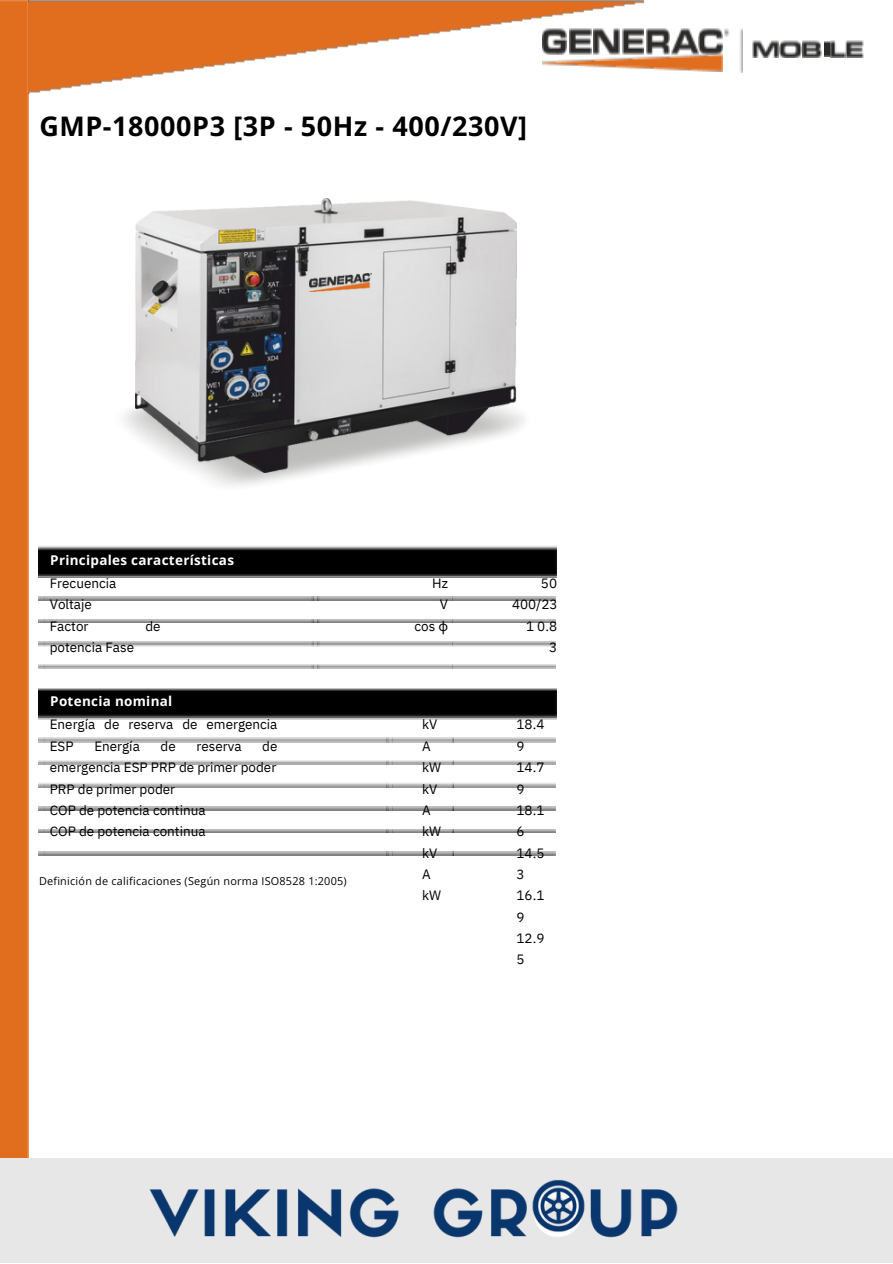
<style>
.page{position:relative;width:893px;height:1264px;background:#fff}
.page>*{position:absolute;margin:0;border:0;box-sizing:border-box;transform-origin:0 0}
.t1{font:700 27px "Open Sans";letter-spacing:.025em;color:#000}
.t2{font:13.5px/21.3px "IBM Plex Sans";color:#000}
.t3{font:700 13.5px "Open Sans";letter-spacing:.02em;color:#fefefe}
.t4{font:10.8px "Open Sans";letter-spacing:.02em;color:#000}
.s1{font-family:"Noto Sans"}
</style>
<div class="page">
<img style="left:39px;top:547px;width:45px;height:30px">
<svg style="left:39px;top:596px;width:4px;height:4px"></svg>
<img style="left:43px;top:596px;width:41px;height:4px">
<svg style="left:39px;top:619px;width:4px;height:3px"></svg>
<img style="left:43px;top:619px;width:41px;height:3px">
<svg style="left:39px;top:641px;width:4px;height:5px"></svg>
<img style="left:43px;top:641px;width:41px;height:5px">
<svg style="left:39px;top:664px;width:4px;height:4px"></svg>
<img style="left:43px;top:664px;width:41px;height:4px">
<img style="left:39px;top:689px;width:45px;height:26px">
<img style="left:39px;top:715px;width:45px;height:4px">
<svg style="left:39px;top:737px;width:4px;height:5px"></svg>
<img style="left:43px;top:737px;width:41px;height:5px">
<svg style="left:39px;top:760px;width:4px;height:4px"></svg>
<img style="left:43px;top:760px;width:41px;height:4px">
<svg style="left:39px;top:782px;width:4px;height:5px"></svg>
<img style="left:43px;top:782px;width:41px;height:5px">
<svg style="left:39px;top:806px;width:4px;height:4px"></svg>
<img style="left:43px;top:806px;width:41px;height:4px">
<svg style="left:39px;top:829px;width:4px;height:3px"></svg>
<img style="left:43px;top:829px;width:41px;height:3px">
<svg style="left:39px;top:851px;width:4px;height:4px"></svg>
<img style="left:43px;top:851px;width:41px;height:4px">
<div style="left:0;top:0;width:28px;height:1157px;background:#e16d1e"></div>
<img style="left:28px;top:0;width:615px;height:93px">
<img style="left:543px;top:28px;width:23px;height:26px">
<img style="left:570px;top:28px;width:21px;height:26px">
<img style="left:593px;top:28px;width:26px;height:26px">
<img style="left:622px;top:28px;width:21px;height:26px">
<img style="left:646px;top:28px;width:76px;height:26px">
<svg style="left:724px;top:28px;width:5px;height:8px"></svg>
<img style="left:543px;top:54px;width:179px;height:18px">
<img style="left:740px;top:28px;width:2px;height:44px">
<img style="left:752px;top:40px;width:69px;height:17px">
<img style="left:824px;top:42px;width:5px;height:15px">
<img style="left:830px;top:40px;width:33px;height:17px">
<img style="left:135px;top:199px;width:381px;height:149px">
<img style="left:310px;top:273px;width:61px;height:18px">
<div style="left:0;top:1157px;width:892px;height:105px;background:#e7e7e8"></div>
<img style="left:84px;top:348px;width:660px;height:890px">
<p class="t1" style="left:39px;top:107px;width:489px">GMP-18000P3 [3P - 50Hz - 400/230V]</p>
<p class="t3" style="left:50px;top:550px;width:185px">Principales características</p>
<p class="t2" style="left:50px;top:572px;width:68px">Frecuencia</p>
<p class="t2" style="left:50px;top:593px;width:44px">Voltaje</p>
<p class="t2" style="left:50px;top:615px;width:40px">Factor</p>
<p class="t2" style="left:145px;top:615px;width:17px">de</p>
<p class="t2" style="left:50px;top:636px;width:86px">potencia Fase</p>
<p class="t3" style="left:50px;top:691px;width:124px">Potencia nominal</p>
<p class="t2" style="left:50px;top:713px;width:229px">Energía de reserva de emergencia<br>ESP</p>
<p class="t2" style="left:94px;top:735px;width:47px">Energía</p>
<p class="t2" style="left:161px;top:735px;width:17px">de</p>
<p class="t2" style="left:196px;top:735px;width:47px">reserva</p>
<p class="t2" style="left:50px;top:735px;width:229px;text-align:right">de<br>emergencia ESP PRP de primer poder</p>
<p class="t2" style="left:50px;top:777px;width:127px">PRP de primer poder</p>
<p class="t2" style="left:50px;top:799px;width:157px">COP de potencia continua</p>
<p class="t2" style="left:50px;top:820px;width:157px">COP de potencia continua</p>
<p class="t4" style="left:39px;top:873px;width:309px">Definición de calificaciones (Según norma ISO8528 1:2005)</p>
<p class="t2" style="left:432px;top:572px;width:17px">Hz</p>
<p class="t2" style="left:439px;top:593px;width:10px">V</p>
<p class="t2" style="left:414px;top:615px;width:35px">cos <span class="s1">ϕ</span></p>
<p class="t2" style="left:422px;top:713px;width:21px">kV<br>A kW kV<br>A kW kV<br>A kW</p>
<p class="t2" style="left:512px;top:572px;width:47px;text-align:right">50<br>400/23<br>1 0.8</p>
<p class="t2" style="left:549px;top:636px;width:10px">3</p>
<p class="t2" style="left:516px;top:713px;width:29px">18.4<br>9<br>14.7<br>9<br>18.1<br>6<br>14.5<br>3<br>16.1<br>9<br>12.9<br>5</p>
</div>
